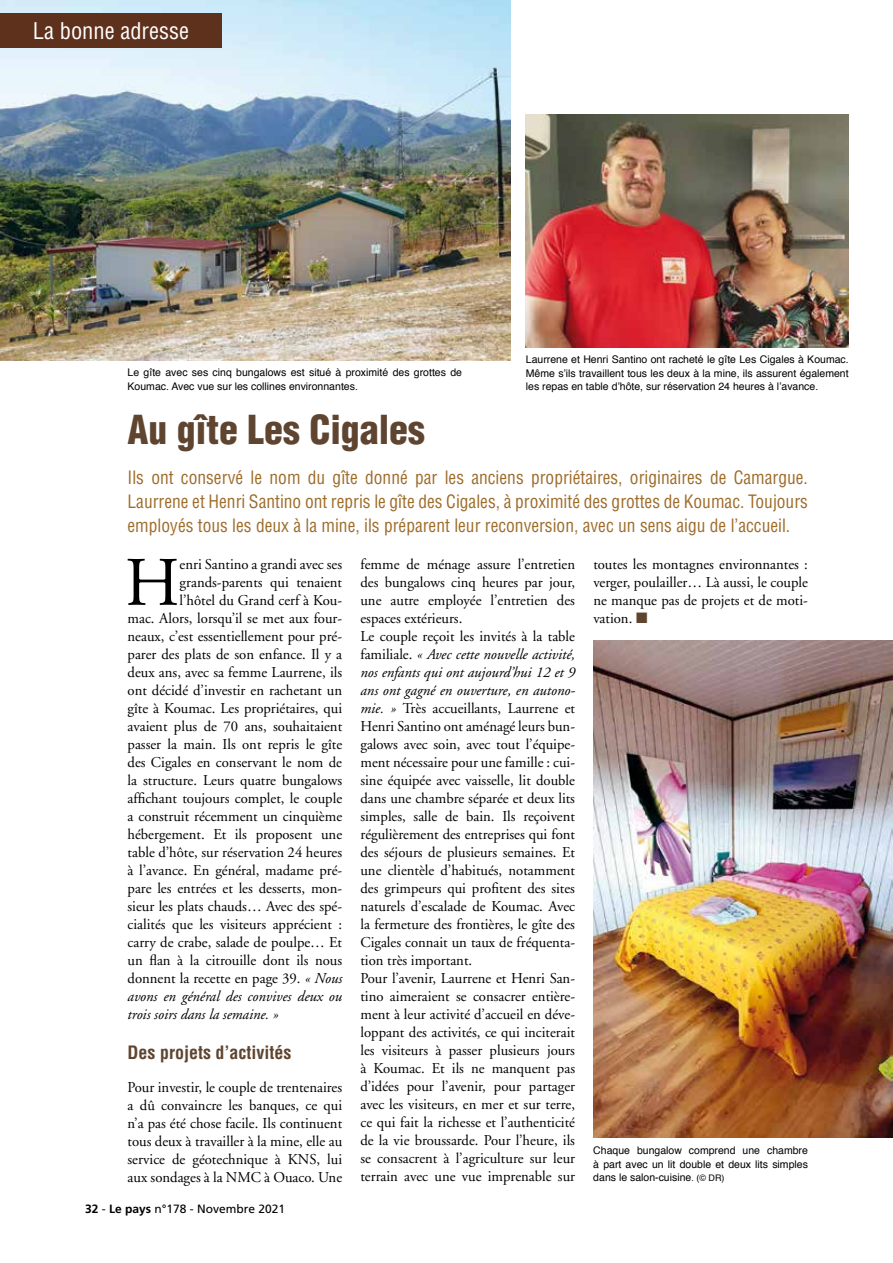
<style>
.page{position:relative;width:893px;height:1263px;background:#fff}
.page>*{position:absolute;margin:0;border:0;box-sizing:border-box;transform-origin:0 0}
.t1{font:69.3px "Adobe Garamond";color:#000}
.t2{font:900 condensed 39px "Helvetica";color:#5f4530}
.t3{font:condensed 22.5px "Helvetica";color:#fff}
.t4{font:condensed 18px/24px "Helvetica";color:#9e6d2c;text-align:justify}
.t5{font:700 condensed 18px "Helvetica";color:#5f4530}
.t6{font:15px/18px "Adobe Garamond";color:#000;text-align:justify}
.t7{font:italic 15px "Adobe Garamond";color:#000}
.t8{font:12px "Frutiger";color:#000}
.t9{font:10.5px/13.5px "Helvetica";color:#000;text-align:justify}
.s1{font-style:italic}
.s2{font-weight:700}
.s3{color:#5f4530}
.s4{font-size:9px}
</style>
<div class="page">
<img style="left:0;top:0;width:510px;height:360px">
<div style="left:0;top:13px;width:222px;height:34px;background:#5e311c"></div>
<img style="left:526px;top:115px;width:323px;height:232px">
<img style="left:593px;top:640px;width:300px;height:498px">
<h3 class="t3" style="left:33px;top:17px;width:158px">La bonne adresse</h3>
<p class="t9" style="left:128px;top:366px;width:336px">Le gîte avec ses cinq bungalows est situé à proximité des grottes de<br>Koumac. Avec vue sur les collines environnantes.</p>
<p class="t9" style="left:526px;top:353px;width:324px">Laurrene et Henri Santino ont racheté le gîte Les Cigales à Koumac.<br>Même s’ils travaillent tous les deux à la mine, ils assurent également les repas en table d’hôte, sur réservation 24 heures à l’avance.</p>
<h2 class="t2" style="left:128px;top:405px;width:299px">Au gîte Les Cigales</h2>
<p class="t4" style="left:128px;top:465px;width:682px">Ils ont conservé le nom du gîte donné par les anciens propriétaires, originaires de Camargue.<br>Laurrene et Henri Santino ont repris le gîte des Cigales, à proximité des grottes de Koumac. Toujours employés tous les deux à la mine, ils préparent leur reconversion, avec un sens aigu de l’accueil.</p>
<h1 class="t1" style="left:125px;top:546px;width:56px">H</h1>
<p class="t6" style="left:180px;top:555px;width:164px">enri Santino a grandi avec ses</p>
<p class="t6" style="left:180px;top:573px;width:164px">grands-parents qui tenaient</p>
<p class="t6" style="left:180px;top:591px;width:164px">l’hôtel du Grand cerf à Kou-</p>
<p class="t6" style="left:128px;top:609px;width:216px">mac. Alors, lorsqu’il se met aux four-</p>
<p class="t6" style="left:128px;top:627px;width:216px">neaux, c’est essentiellement pour pré-</p>
<p class="t6" style="left:128px;top:645px;width:216px">parer des plats de son enfance. Il y a</p>
<p class="t6" style="left:128px;top:663px;width:216px">deux ans, avec sa femme Laurrene, ils</p>
<p class="t6" style="left:128px;top:681px;width:216px">ont décidé d’investir en rachetant un</p>
<p class="t6" style="left:128px;top:699px;width:216px">gîte à Koumac. Les propriétaires, qui</p>
<p class="t6" style="left:128px;top:717px;width:216px">avaient plus de 70 ans, souhaitaient</p>
<p class="t6" style="left:128px;top:735px;width:216px">passer la main. Ils ont repris le gîte</p>
<p class="t6" style="left:128px;top:753px;width:216px">des Cigales en conservant le nom de</p>
<p class="t6" style="left:128px;top:771px;width:216px">la structure. Leurs quatre bungalows</p>
<p class="t6" style="left:128px;top:789px;width:216px">affichant toujours complet, le couple</p>
<p class="t6" style="left:128px;top:807px;width:216px">a construit récemment un cinquième</p>
<p class="t6" style="left:128px;top:825px;width:216px">hébergement. Et ils proposent une</p>
<p class="t6" style="left:128px;top:843px;width:216px">table d’hôte, sur réservation 24 heures</p>
<p class="t6" style="left:128px;top:861px;width:216px">à l’avance. En général, madame pré-</p>
<p class="t6" style="left:128px;top:879px;width:216px">pare les entrées et les desserts, mon-</p>
<p class="t6" style="left:128px;top:897px;width:216px">sieur les plats chauds… Avec des spé-</p>
<p class="t6" style="left:128px;top:915px;width:216px">cialités que les visiteurs apprécient :</p>
<p class="t6" style="left:128px;top:933px;width:216px">carry de crabe, salade de poulpe… Et</p>
<p class="t6" style="left:128px;top:951px;width:216px">un flan à la citrouille dont ils nous</p>
<p class="t6" style="left:128px;top:969px;width:216px">donnent la recette en page 39. <span class="s1">« Nous</span></p>
<p class="t7" style="left:128px;top:988px;width:216px">avons en général des convives deux ou</p>
<p class="t7" style="left:128px;top:1006px;width:153px">trois soirs dans la semaine. »</p>
<p class="t5" style="left:128px;top:1041px;width:165px">Des projets d’activités</p>
<p class="t6" style="left:128px;top:1078px;width:216px">Pour investir, le couple de trentenaires a dû convaincre les banques, ce qui n’a pas été chose facile. Ils continuent tous deux à travailler à la mine, elle au service de géotechnique à KNS, lui aux sondages à la NMC à Ouaco. Une</p>
<p class="t8" style="left:85px;top:1202px;width:202px"><span class="s2">32</span> - <span class="s2">Le pays</span> n°178 - Novembre 2021</p>
<p class="t6" style="left:360px;top:555px;width:216px;text-align:left">femme de ménage assure l’entretien des bungalows cinq heures par jour, une autre employée l’entretien des espaces extérieurs.<br>Le couple reçoit les invités à la table familiale. <span class="s1">« Avec cette nouvelle activité, nos enfants qui ont aujourd’hui 12 et 9 ans ont gagné en ouverture, en autono&shy;mie. »</span> Très accueillants, Laurrene et Henri Santino ont aménagé leurs bun&shy;galows avec soin, avec tout l’équipe&shy;ment nécessaire pour une famille : cui&shy;sine équipée avec vaisselle, lit double dans une chambre séparée et deux lits simples, salle de bain. Ils reçoivent régulièrement des entreprises qui font des séjours de plusieurs semaines. Et une clientèle d’habitués, notamment des grimpeurs qui profitent des sites naturels d’escalade de Koumac. Avec la fermeture des frontières, le gîte des Cigales connait un taux de fréquenta&shy;tion très important.<br>Pour l’avenir, Laurrene et Henri San&shy;tino aimeraient se consacrer entière&shy;ment à leur activité d’accueil en déve&shy;loppant des activités, ce qui inciterait les visiteurs à passer plusieurs jours à Koumac. Et ils ne manquent pas d’idées pour l’avenir, pour partager avec les visiteurs, en mer et sur terre, ce qui fait la richesse et l’authenticité de la vie broussarde. Pour l’heure, ils se consacrent à l’agriculture sur leur terrain avec une vue imprenable sur</p>
<p class="t6" style="left:593px;top:555px;width:216px">toutes les montagnes environnantes : verger, poulailler… Là aussi, le couple ne manque pas de projets et de moti&shy;vation. <span class="s3">■</span></p>
<p class="t9" style="left:593px;top:1144px;width:216px">Chaque bungalow comprend une chambre à part avec un lit double et deux lits simples dans le salon-cuisine<span class="s4">. (© DR)</span></p>
</div>
